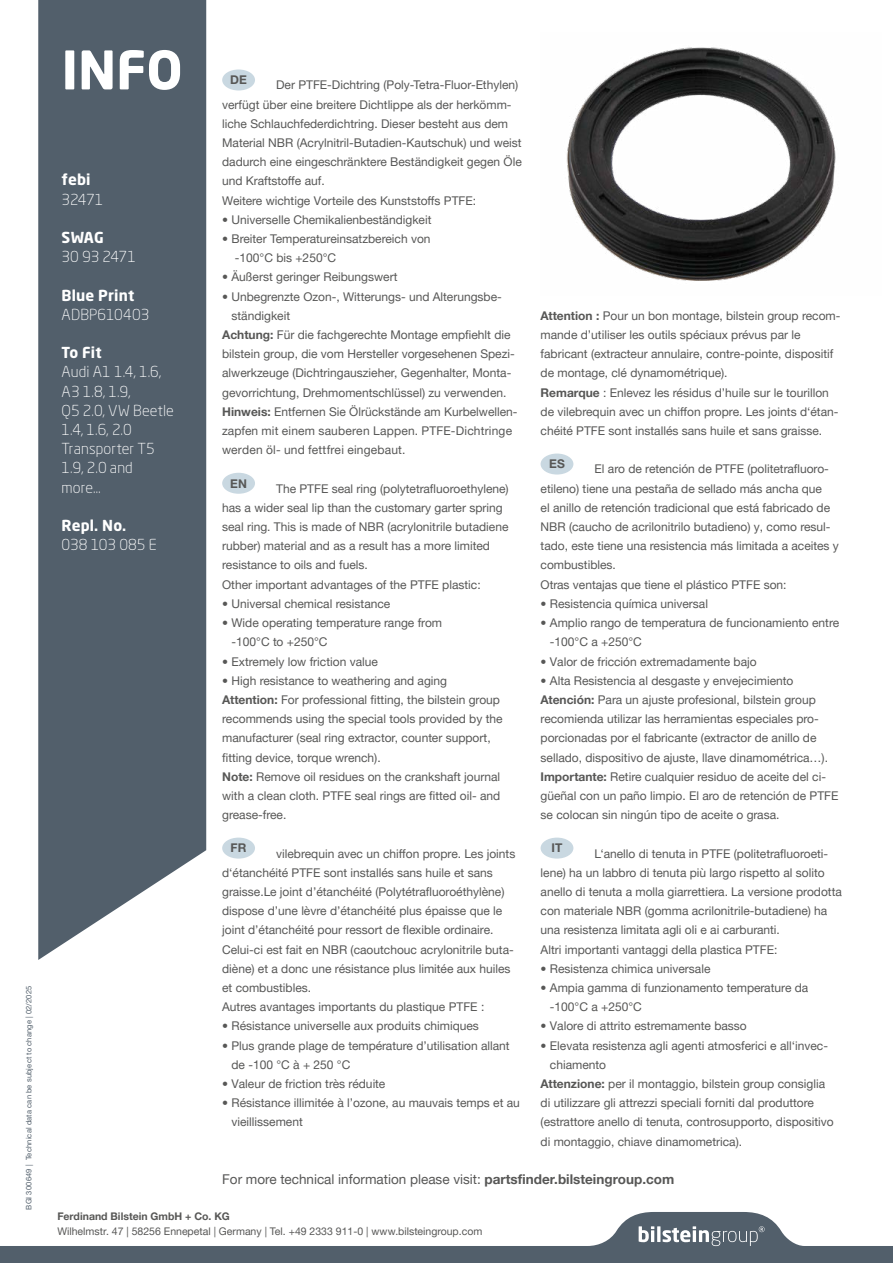
<style>
.page{position:relative;width:893px;height:1263px;background:#fff}
.page>*{position:absolute;margin:0;border:0;box-sizing:border-box;transform-origin:0 0}
.t1{font:700 52.5px "Neo Sans Pro";color:#fff}
.t2{font:300 15px/19.2px "Neo Sans Pro";letter-spacing:.005em;color:#fff}
.t3{font:700 15px "Neo Sans Pro";letter-spacing:.01em;color:#fff}
.t4{font:13.5px "Helvetica Neue World 55 Roman";color:#575756}
.t5{font:12px/19.2px "Helvetica Neue World 55 Roman";color:#575756}
.t6{font:700 12px "Helvetica Neue World 75";letter-spacing:.02em;color:#575756}
.t7{font:10.5px "Helvetica Neue World 55 Roman";color:#575756}
.t8{font:700 10.5px "Helvetica Neue World 75";color:#575756}
.t9{font:7.5px "Helvetica Neue World 55 Roman";letter-spacing:.025em;color:#525f6b}
.s1{font-family:"Helvetica Neue World 75";font-weight:700}
</style>
<div class="page">
<svg style="left:38px;top:0;width:168px;height:960px;background:#5d6974"></svg>
<svg style="left:0;top:1212px;width:893px;height:51px"></svg>
<svg style="left:639px;top:1226px;width:126px;height:20px"></svg>
<div style="left:222px;top:69px;width:33px;height:21px;background:#c9d8e1;border-radius:50%"></div>
<div style="left:222px;top:473px;width:33px;height:21px;background:#c9d8e1;border-radius:50%"></div>
<div style="left:222px;top:837px;width:33px;height:21px;background:#c9d8e1;border-radius:50%"></div>
<div style="left:541px;top:453px;width:32px;height:21px;background:#c9d8e1;border-radius:50%"></div>
<div style="left:541px;top:837px;width:32px;height:21px;background:#c9d8e1;border-radius:50%"></div>
<img style="left:566px;top:47px;width:270px;height:234px">
<p class="t9" style="left:24px;top:1209px;width:225px;rotate:-90deg">BGI 300649 | Technical data can be subject to change | 02/2025</p>
<h1 class="t1" style="left:62px;top:36px;width:123px">INFO</h1>
<p class="t3" style="left:62px;top:170px;width:30px">febi</p>
<p class="t2" style="left:62px;top:189px;width:43px">32471</p>
<p class="t3" style="left:62px;top:228px;width:44px">SWAG</p>
<p class="t2" style="left:62px;top:247px;width:76px">30 93 2471</p>
<p class="t3" style="left:62px;top:285px;width:74px">Blue Print</p>
<p class="t2" style="left:62px;top:305px;width:89px">ADBP610403</p>
<p class="t3" style="left:62px;top:343px;width:42px">To Fit</p>
<p class="t2" style="left:62px;top:362px;width:114px">Audi A1 1.4, 1.6,<br>A3 1.8, 1.9,<br>Q5 2.0, VW Beetle<br>1.4, 1.6, 2.0<br>Transporter T5<br>1.9, 2.0 and more…</p>
<p class="t3" style="left:62px;top:516px;width:66px">Repl. No.</p>
<p class="t2" style="left:62px;top:535px;width:97px">038 103 085 E</p>
<p class="t6" style="left:230px;top:73px;width:18px">DE</p>
<p class="t5" style="left:222px;top:76px;width:301px;text-indent:54px">Der PTFE-Dichtring (Poly-Tetra-Fluor-Ethylen) verfügt über eine breitere Dichtlippe als der herkömm&shy;liche Schlauchfederdichtring. Dieser besteht aus dem Material NBR (Acrylnitril-Butadien-Kautschuk) und weist dadurch eine eingeschränktere Beständigkeit gegen Öle und Kraftstoffe auf.<br>Weitere wichtige Vorteile des Kunststoffs PTFE:</p>
<p class="t5" style="left:222px;top:210px;width:211px">• Universelle Chemikalienbeständigkeit</p>
<p class="t5" style="left:235px;top:229px;width:197px;text-indent:-13px">• Breiter Temperatureinsatzbereich von -100°C bis +250°C</p>
<p class="t5" style="left:222px;top:268px;width:177px">• Äußerst geringer Reibungswert</p>
<p class="t5" style="left:222px;top:287px;width:281px">• Unbegrenzte Ozon-, Witterungs- und Alterungsbe-</p>
<p class="t5" style="left:232px;top:306px;width:60px">ständigkeit</p>
<p class="t5" style="left:222px;top:325px;width:290px"><span class="s1">Achtung:</span> Für die fachgerechte Montage empfiehlt die</p>
<p class="t5" style="left:222px;top:344px;width:294px">bilstein group, die vom Hersteller vorgesehenen Spezi-</p>
<p class="t5" style="left:222px;top:364px;width:291px">alwerkzeuge (Dichtringauszieher, Gegenhalter, Monta-</p>
<p class="t5" style="left:222px;top:383px;width:286px">gevorrichtung, Drehmomentschlüssel) zu verwenden.</p>
<p class="t5" style="left:222px;top:402px;width:297px"><span class="s1">Hinweis:</span> Entfernen Sie Ölrückstände am Kurbelwellen-</p>
<p class="t5" style="left:222px;top:421px;width:291px">zapfen mit einem sauberen Lappen. PTFE-Dichtringe</p>
<p class="t5" style="left:222px;top:440px;width:185px">werden öl- und fettfrei eingebaut.</p>
<p class="t6" style="left:230px;top:476px;width:18px">EN</p>
<p class="t5" style="left:222px;top:479px;width:288px;text-indent:54px">The PTFE seal ring (polytetrafluoroethylene) has a wider seal lip than the customary garter spring seal ring. This is made of NBR (acrylonitrile butadiene rubber) material and as a result has a more limited resistance to oils and fuels.<br>Other important advantages of the PTFE plastic:</p>
<p class="t5" style="left:222px;top:594px;width:170px">• Universal chemical resistance</p>
<p class="t5" style="left:232px;top:613px;width:212px;text-indent:-9px">• Wide operating temperature range from -100°C to +250°C</p>
<p class="t5" style="left:222px;top:652px;width:157px">• Extremely low friction value</p>
<p class="t5" style="left:222px;top:671px;width:282px">• High resistance to weathering and aging <span class="s1">Attention:</span> For professional fitting, the bilstein group recommends using the special tools provided by the manufacturer (seal ring extractor, counter support, fitting device, torque wrench).<br><span class="s1">Note:</span> Remove oil residues on the crankshaft journal with a clean cloth. PTFE seal rings are fitted oil- and grease-free.</p>
<p class="t6" style="left:231px;top:841px;width:17px">FR</p>
<p class="t5" style="left:222px;top:844px;width:295px;text-indent:54px">vilebrequin avec un chiffon propre. Les joints d‘étanchéité PTFE sont installés sans huile et sans graisse.Le joint d’étanchéité (Polytétrafluoroéthylène) dispose d’une lèvre d’étanchéité plus épaisse que le joint d’étanchéité pour ressort de flexible ordinaire.<br>Celui-ci est fait en NBR (caoutchouc acrylonitrile buta&shy;diène) et a donc une résistance plus limitée aux huiles et combustibles.<br>Autres avantages importants du plastique PTFE :</p>
<p class="t5" style="left:222px;top:1016px;width:258px">• Résistance universelle aux produits chimiques</p>
<p class="t5" style="left:232px;top:1036px;width:280px;text-indent:-9px">• Plus grande plage de température d’utilisation allant de -100 °C à + 250 °C</p>
<p class="t5" style="left:222px;top:1074px;width:165px">• Valeur de friction très réduite</p>
<p class="t5" style="left:232px;top:1093px;width:290px;text-indent:-9px">• Résistance illimitée à l’ozone, au mauvais temps et au vieillissement</p>
<p class="t5" style="left:541px;top:306px;width:301px"><span class="s1">Attention :</span> Pour un bon montage, bilstein group recom&shy;mande d’utiliser les outils spéciaux prévus par le fabricant (extracteur annulaire, contre-pointe, dispositif de montage, clé dynamométrique).<br><span class="s1">Remarque</span> : Enlevez les résidus d’huile sur le tourillon de vilebrequin avec un chiffon propre. Les joints d‘étan&shy;chéité PTFE sont installés sans huile et sans graisse.</p>
<p class="t6" style="left:549px;top:457px;width:17px">ES</p>
<p class="t5" style="left:541px;top:460px;width:300px;text-indent:54px">El aro de retención de PTFE (politetrafluoro&shy;etileno) tiene una pestaña de sellado más ancha que<br>el anillo de retención tradicional que está fabricado de NBR (caucho de acrilonitrilo butadieno) y, como resul&shy;tado, este tiene una resistencia más limitada a aceites y combustibles.<br>Otras ventajas que tiene el plástico PTFE son:</p>
<p class="t5" style="left:541px;top:594px;width:169px">• Resistencia química universal</p>
<p class="t5" style="left:550px;top:613px;width:291px;text-indent:-9px">• Amplio rango de temperatura de funcionamiento entre -100°C a +250°C</p>
<p class="t5" style="left:541px;top:652px;width:218px">• Valor de fricción extremadamente bajo</p>
<p class="t5" style="left:541px;top:671px;width:299px">• Alta Resistencia al desgaste y envejecimiento <span class="s1">Atención:</span> Para un ajuste profesional, bilstein group recomienda utilizar las herramientas especiales pro&shy;porcionadas por el fabricante (extractor de anillo de sellado, dispositivo de ajuste, llave dinamométrica…).<br><span class="s1">Importante:</span> Retire cualquier residuo de aceite del ci&shy;güeñal con un paño limpio. El aro de retención de PTFE se colocan sin ningún tipo de aceite o grasa.</p>
<p class="t6" style="left:551px;top:841px;width:13px">IT</p>
<p class="t5" style="left:541px;top:844px;width:303px;text-indent:54px">L‘anello di tenuta in PTFE (politetrafluoroeti&shy;lene) ha un labbro di tenuta più largo rispetto al solito anello di tenuta a molla giarrettiera. La versione prodotta con materiale NBR (gomma acrilonitrile-butadiene) ha una resistenza limitata agli oli e ai carburanti.<br>Altri importanti vantaggi della plastica PTFE:</p>
<p class="t5" style="left:541px;top:959px;width:171px">• Resistenza chimica universale</p>
<p class="t5" style="left:550px;top:978px;width:260px;text-indent:-9px">• Ampia gamma di funzionamento temperature da -100°C a +250°C</p>
<p class="t5" style="left:541px;top:1016px;width:208px">• Valore di attrito estremamente basso</p>
<p class="t5" style="left:541px;top:1036px;width:289px">• Elevata resistenza agli agenti atmosferici e all‘invec-</p>
<p class="t5" style="left:550px;top:1055px;width:58px">chiamento</p>
<p class="t5" style="left:541px;top:1074px;width:286px"><span class="s1">Attenzione:</span> per il montaggio, bilstein group consiglia</p>
<p class="t5" style="left:541px;top:1093px;width:275px">di utilizzare gli attrezzi speciali forniti dal produttore</p>
<p class="t5" style="left:541px;top:1112px;width:295px">(estrattore anello di tenuta, controsupporto, dispositivo</p>
<p class="t5" style="left:541px;top:1132px;width:203px">di montaggio, chiave dinamometrica).</p>
<p class="t4" style="left:222px;top:1171px;width:454px">For more technical information please visit: <span class="s1">partsfinder.bilsteingroup.com</span></p>
<p class="t8" style="left:57px;top:1210px;width:174px">Ferdinand Bilstein GmbH + Co. KG</p>
<p class="t7" style="left:57px;top:1225px;width:426px">Wilhelmstr. 47 | 58256 Ennepetal | Germany | Tel. +49 2333 911-0 | www.bilsteingroup.com</p>
</div>
